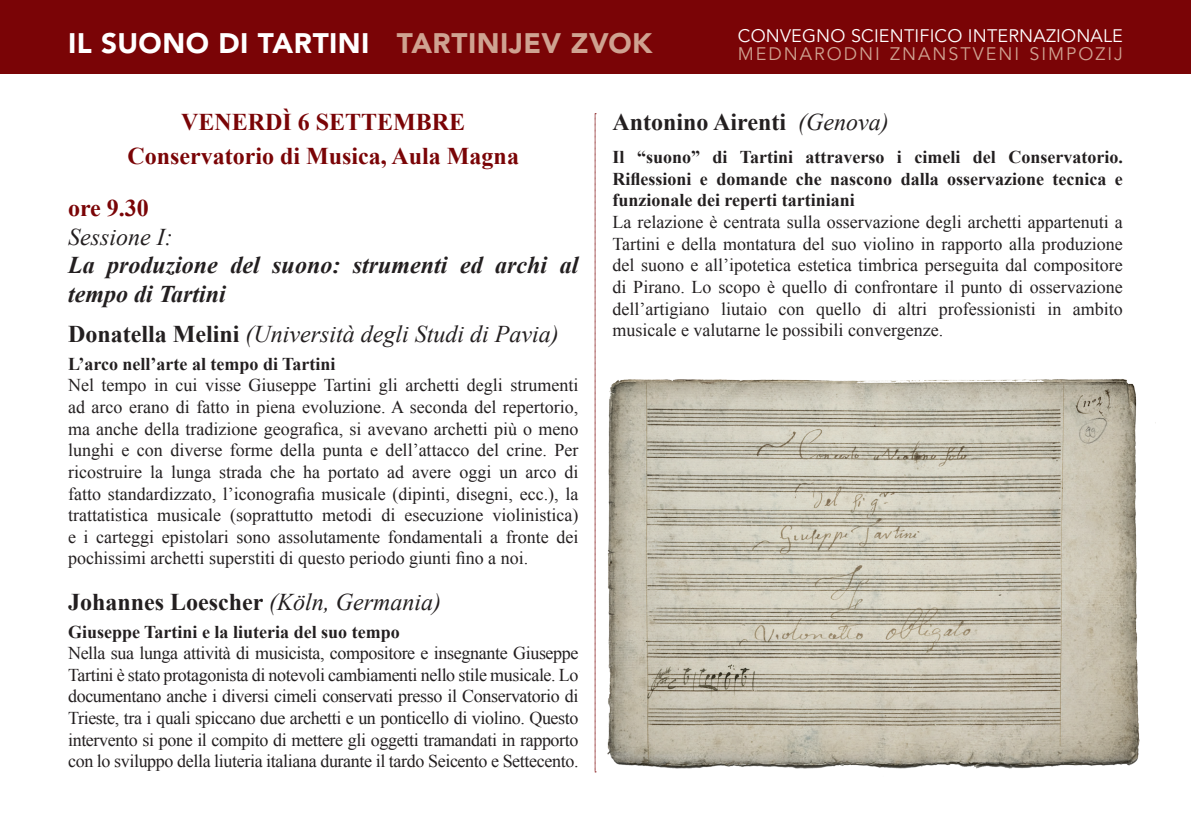
<style>
.page{position:relative;width:1191px;height:840px;background:#fff}
.page>*{position:absolute;margin:0;border:0;box-sizing:border-box;transform-origin:0 0}
.t1{font:900 28px "Avenir LT Std";letter-spacing:.015em;color:#fff}
.t2{font:700 24px/34.4px "Times New Roman";color:#7a0406;text-align:center}
.t3{font:italic 24px "Times New Roman";color:#231f20}
.t4{font:700 24px "Times New Roman";color:#231f20}
.t5{font:italic 700 24px/28.8px "Times New Roman";color:#231f20}
.t6{font:18px/21.6px "Times New Roman";color:#231f20;text-align:justify}
.t7{font:700 18px/21.6px "Times New Roman";color:#231f20;text-align:justify}
.t8{font:18px "Avenir LT Std";letter-spacing:.01em;color:#fff}
.t9{font:18px "Avenir LT Std";letter-spacing:.11em;color:#cfa291}
.s1{color:#cfa291}
.s2{font-weight:700;font-style:normal}
.s3{font-weight:400;font-style:italic}
</style>
<div class="page">
<div style="left:0;top:0;width:1191px;height:74px;background:#7a0406"></div>
<svg style="left:595px;top:113px;width:1px;height:245px"></svg>
<img style="left:579px;top:358px;width:577px;height:415px">
<h1 class="t1" style="left:68px;top:26px;width:586px">IL SUONO DI TARTINI <span class="s1">TARTINIJEV ZVOK</span></h1>
<p class="t8" style="left:738px;top:25px;width:386px">CONVEGNO SCIENTIFICO INTERNAZIONALE</p>
<p class="t9" style="left:738px;top:43px;width:386px">MEDNARODNI ZNANSTVENI SIMPOZIJ</p>
<h2 class="t2" style="left:127px;top:104px;width:393px">VENERDÌ 6 SETTEMBRE<br>Conservatorio di Musica, Aula Magna</h2>
<h2 class="t2" style="left:68px;top:190px;width:82px">ore 9.30</h2>
<h2 class="t3" style="left:68px;top:220px;width:106px">Sessione I:</h2>
<h2 class="t5" style="left:68px;top:250px;width:512px">La produzione del suono: strumenti ed archi al tempo di Tartini</h2>
<h2 class="t3" style="left:68px;top:318px;width:492px"><span class="s2">Donatella Melini</span> (Università degli Studi di Pavia)</h2>
<p class="t7" style="left:68px;top:352px;width:269px">L’arco nell’arte al tempo di Tartini</p>
<p class="t6" style="left:68px;top:374px;width:512px">Nel tempo in cui visse Giuseppe Tartini gli archetti degli strumenti ad arco erano di fatto in piena evoluzione. A seconda del repertorio, ma anche della tradizione geografica, si avevano archetti più o meno lunghi e con diverse forme della punta e dell’attacco del crine. Per ricostruire la lunga strada che ha portato ad avere oggi un arco di fatto standardizzato, l’iconografia musicale (dipinti, disegni, ecc.), la trattatistica musicale (soprattutto metodi di esecuzione violinistica) e i carteggi epistolari sono assolutamente fondamentali a fronte dei pochissimi archetti superstiti di questo periodo giunti fino a noi.</p>
<h2 class="t4" style="left:68px;top:585px;width:374px">Johannes Loescher <span class="s3">(Köln, Germania)</span></h2>
<p class="t7" style="left:68px;top:620px;width:333px">Giuseppe Tartini e la liuteria del suo tempo</p>
<p class="t6" style="left:68px;top:641px;width:512px">Nella sua lunga attività di musicista, compositore e insegnante Giuseppe Tartini è stato protagonista di notevoli cambiamenti nello stile musicale. Lo documentano anche i diversi cimeli conservati presso il Conservatorio di Trieste, tra i quali spiccano due archetti e un ponticello di violino. Questo intervento si pone il compito di mettere gli oggetti tramandati in rapporto con lo sviluppo della liuteria italiana durante il tardo Seicento e Settecento.</p>
<h2 class="t4" style="left:612px;top:105px;width:278px">Antonino Airenti <span class="s3">(Genova)</span></h2>
<p class="t7" style="left:612px;top:146px;width:512px">Il “suono” di Tartini attraverso i cimeli del Conservatorio.<br>Riflessioni e domande che nascono dalla osservazione tecnica e funzionale dei reperti tartiniani</p>
<p class="t6" style="left:612px;top:211px;width:512px">La relazione è centrata sulla osservazione degli archetti appartenuti a Tartini e della montatura del suo violino in rapporto alla produzione del suono e all’ipotetica estetica timbrica perseguita dal compositore di Pirano. Lo scopo è quello di confrontare il punto di osservazione dell’artigiano liutaio con quello di altri professionisti in ambito musicale e valutarne le possibili convergenze.</p>
</div>
